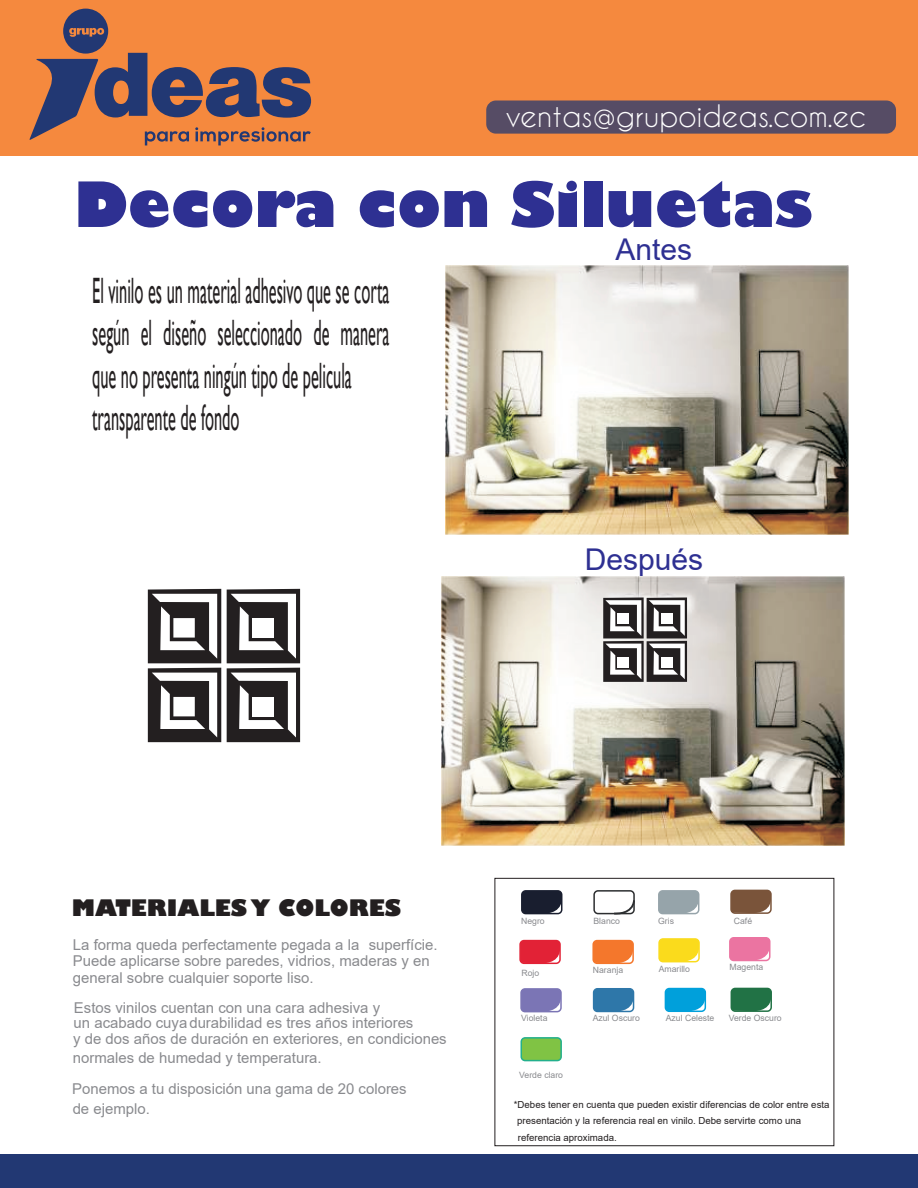
<style>
.page{position:relative;width:918px;height:1188px;background:#fff}
.page>*{position:absolute;margin:0;border:0;box-sizing:border-box;transform-origin:0 0}
.t1{font:800 61.05px "Gill Sans";color:#2e3092}
.t2{font:36.6px/42.5px "Gill Sans";color:#231f20;scale:.45 1}
.t3{font:30px "Arial";color:#2e3092}
.t4{font:29.1px "Caviar Dreams";color:#fff}
.t5{font:800 22.2px "Gill Sans";color:#231f20}
.t6{font:15px/16.6px "Arial";color:#898a8e}
.t7{font:9.75px/16.5px "Arial";color:#231f20}
.t8{font:8.7px "Arial";color:#898a8e}
</style>
<div class="page">
<div style="left:495px;top:878px;width:339px;height:268px;border:1px solid #231f20"></div>
<svg style="left:227px;top:589px;width:73px;height:153px"></svg>
<svg style="left:148px;top:589px;width:73px;height:153px"></svg>
<div style="left:252px;top:618px;width:22px;height:20px;background:#fff"></div>
<div style="left:252px;top:697px;width:22px;height:19px;background:#fff"></div>
<div style="left:173px;top:618px;width:22px;height:20px;background:#fff"></div>
<div style="left:173px;top:697px;width:22px;height:19px;background:#fff"></div>
<img style="left:445px;top:266px;width:403px;height:268px">
<img style="left:442px;top:577px;width:403px;height:269px">
<div style="left:647px;top:597px;width:40px;height:41px;background:#231f20"></div>
<svg style="left:647px;top:641px;width:40px;height:41px"></svg>
<svg style="left:603px;top:597px;width:41px;height:41px"></svg>
<svg style="left:603px;top:641px;width:41px;height:41px"></svg>
<svg style="left:649px;top:600px;width:36px;height:36px"></svg>
<svg style="left:649px;top:644px;width:36px;height:35px"></svg>
<svg style="left:605px;top:600px;width:36px;height:36px"></svg>
<svg style="left:605px;top:644px;width:36px;height:35px"></svg>
<div style="left:661px;top:614px;width:11px;height:10px;background:#fff"></div>
<div style="left:661px;top:657px;width:11px;height:11px;background:#fff"></div>
<div style="left:617px;top:614px;width:12px;height:10px;background:#fff"></div>
<div style="left:617px;top:657px;width:12px;height:11px;background:#fff"></div>
<svg style="left:522px;top:891px;width:40px;height:24px"></svg>
<div style="left:521px;top:890px;width:41px;height:24px;border:2px solid #191e2f;border-radius:4px"></div>
<svg style="left:596px;top:904px;width:38px;height:11px"></svg>
<div style="left:593px;top:890px;width:42px;height:24px;border:2px solid #2c2e30;border-radius:4px"></div>
<svg style="left:659px;top:891px;width:40px;height:24px"></svg>
<div style="left:658px;top:890px;width:41px;height:24px;border:2px solid #96a4aa;border-radius:4px"></div>
<svg style="left:522px;top:943px;width:36px;height:18px"></svg>
<div style="left:519px;top:940px;width:42px;height:24px;border:2px solid #e22236;border-radius:4px"></div>
<svg style="left:595px;top:943px;width:36px;height:18px"></svg>
<div style="left:592px;top:940px;width:42px;height:24px;border:2px solid #f4772c;border-radius:4px"></div>
<svg style="left:661px;top:941px;width:38px;height:22px"></svg>
<div style="left:658px;top:938px;width:42px;height:24px;border:2px solid #fadb1c;border-radius:4px"></div>
<svg style="left:732px;top:940px;width:36px;height:22px"></svg>
<div style="left:729px;top:937px;width:42px;height:24px;border:2px solid #eb74a1;border-radius:4px"></div>
<svg style="left:523px;top:991px;width:36px;height:22px"></svg>
<div style="left:520px;top:988px;width:42px;height:24px;border:2px solid #7b75b5;border-radius:4px"></div>
<svg style="left:594px;top:989px;width:40px;height:23px"></svg>
<div style="left:593px;top:988px;width:41px;height:24px;border:2px solid #2e77a9;border-radius:4px"></div>
<svg style="left:665px;top:989px;width:40px;height:23px"></svg>
<div style="left:665px;top:988px;width:41px;height:24px;border:2px solid #00a0db;border-radius:4px"></div>
<svg style="left:731px;top:988px;width:40px;height:24px"></svg>
<div style="left:731px;top:988px;width:41px;height:24px;border:2px solid #217245;border-radius:4px"></div>
<svg style="left:524px;top:1060px;width:37px;height:2px"></svg>
<div style="left:521px;top:1038px;width:40px;height:23px;background:#80c344;border-radius:4px"></div>
<div style="left:520px;top:1037px;width:42px;height:24px;border:2px solid #23b08d;border-radius:4px"></div>
<svg style="left:733px;top:893px;width:36px;height:18px"></svg>
<div style="left:730px;top:890px;width:42px;height:24px;border:2px solid #7a543a;border-radius:4px"></div>
<div style="left:0;top:1154px;width:918px;height:34px;background:#223873"></div>
<div style="left:0;top:0;width:918px;height:156px;background:#f5893e"></div>
<svg style="left:29px;top:9px;width:282px;height:136px"></svg>
<div style="left:486px;top:101px;width:410px;height:33px;background:#564c65;border-radius:10px"></div>
<h3 class="t4" style="left:506px;top:99px;width:362px">ventas@grupoideas.com.ec</h3>
<h1 class="t1" style="left:74px;top:166px;width:740px">Decora con Siluetas</h1>
<h2 class="t2" style="left:92px;top:270px;width:662px">El vinilo es un material adhesivo que se corta según el diseño seleccionado de manera que no presenta ningún tipo de pelicula transparente de fondo</h2>
<h3 class="t3" style="left:616px;top:229px;width:78px">Antes</h3>
<h3 class="t3" style="left:585px;top:539px;width:120px">Después</h3>
<h3 class="t5" style="left:72px;top:894px;width:331px">MATERIALES Y COLORES</h3>
<p class="t6" style="left:73px;top:936px;width:366px">La forma queda perfectamente pegada a la superfície.<br>Puede aplicarse sobre paredes, vidrios, maderas y en general sobre cualquier soporte liso.</p>
<p class="t6" style="left:74px;top:1000px;width:341px;line-height:14.9px">Estos vinilos cuentan con una cara adhesiva y<br>un acabado cuya durabilidad es tres años interiores</p>
<p class="t6" style="left:72px;top:1042px;width:336px;line-height:31.5px">normales de humedad y temperatura.<br>Ponemos a tu disposición una gama de 20 colores</p>
<p class="t6" style="left:73px;top:1100px;width:79px">de ejemplo.</p>
<p class="t6" style="left:73px;top:1031px;width:375px">y de dos años de duración en exteriores, en condiciones</p>
<p class="t8" style="left:521px;top:915px;width:25px">Negro</p>
<p class="t8" style="left:522px;top:967px;width:19px">Rojo</p>
<p class="t8" style="left:594px;top:915px;width:28px">Blanco</p>
<p class="t8" style="left:593px;top:964px;width:32px">Naranja</p>
<p class="t8" style="left:658px;top:915px;width:17px">Gris</p>
<p class="t8" style="left:659px;top:963px;width:33px">Amarillo</p>
<p class="t8" style="left:734px;top:915px;width:20px">Café</p>
<p class="t8" style="left:730px;top:961px;width:35px">Magenta</p>
<p class="t8" style="left:593px;top:1012px;width:49px">Azul Oscuro</p>
<p class="t8" style="left:666px;top:1012px;width:50px">Azul Celeste</p>
<p class="t8" style="left:521px;top:1012px;width:28px">Violeta</p>
<p class="t8" style="left:729px;top:1012px;width:54px">Verde Oscuro</p>
<p class="t8" style="left:519px;top:1069px;width:45px">Verde claro</p>
<p class="t7" style="left:517px;top:1096px;width:314px;text-indent:-3px">*Debes tener en cuenta que pueden existir diferencias de color entre esta presentación y la referencia real en vinilo. Debe servirte como una</p>
<p class="t7" style="left:518px;top:1129px;width:100px">referencia aproximada.</p>
</div>
